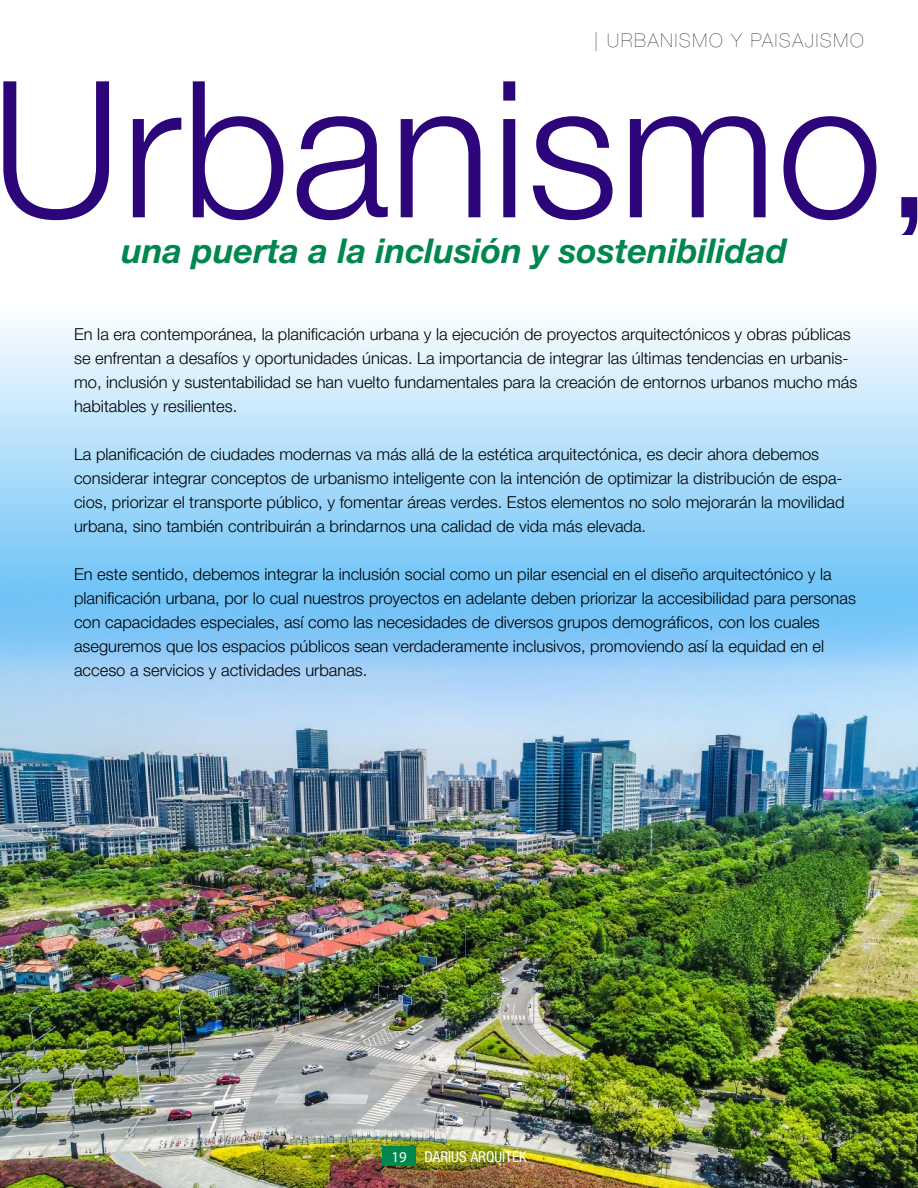
<style>
.page{position:relative;width:918px;height:1188px;background:#fff}
.page>*{position:absolute;margin:0;border:0;box-sizing:border-box;transform-origin:0 0}
.t1{font:190.35px "Helvetica Neue LT 45 Lt";color:#2d057a}
.t2{font:34.2px "Helvetica Neue LT 76 Bd It";color:#00864f}
.t3{font:18.9px "Helvetica Neue LT 25 Ult Lt";letter-spacing:.1em;color:#000}
.t4{font:16.5px/24px "Helvetica Neue LT 45 Lt";color:#000}
.t5{font:15px "Helvetica Neue LT 57 Cn";color:#fff}
.s1{font-family:"Myriad Pro"}
</style>
<div class="page">
<img style="left:0;top:873px;width:918px;height:315px">
<div style="left:382px;top:1147px;width:34px;height:19px;background:#00864f"></div>
<img style="left:0;top:325px;width:918px;height:548px">
<p class="t3" style="left:594px;top:29px;width:271px">| URBANISMO Y PAISAJISMO</p>
<h1 class="t1" style="left:-9px;top:33px;width:946px">Urbanismo,</h1>
<h2 class="t2" style="left:122px;top:230px;width:667px">una puerta a la inclusión y sostenibilidad</h2>
<p class="t4" style="left:74px;top:322px;width:785px">En la era contemporánea, la planificación urbana y la ejecución de proyectos arquitectónicos y obras públicas se enfrentan a desafíos y oportunidades únicas. La importancia de integrar las últimas tendencias en urbanis&shy;mo, inclusión y sustentabilidad se han vuelto fundamentales para la creación de entornos urbanos mucho más habitables y resilientes.</p>
<p class="t4" style="left:74px;top:442px;width:772px">La planificación de ciudades modernas va más allá de la estética arquitectónica, es decir ahora debemos considerar integrar conceptos de urbanismo inteligente con la intención de optimizar la distribución de espa&shy;cios, priorizar el transporte público, y fomentar áreas verdes. Estos elementos no solo mejorarán la movilidad urbana, sino también contribuirán a brindarnos una calidad de vida más elevada.</p>
<p class="t4" style="left:74px;top:562px;width:783px">En este sentido, debemos integrar la inclusión social como un pilar esencial en el diseño arquitectónico y la planificación urbana, por lo cual nuestros proyectos en adelante deben priorizar la accesibilidad para personas con capacidades especiales, así como las necesidades de diversos grupos demográficos, con los cuales aseguremos que los espacios públicos sean verdaderamente inclusivos, promoviendo así la equidad en el acceso a servicios y actividades urbanas.</p>
<p class="t5" style="left:391px;top:1148px;width:137px"><span class="s1">19</span> DARIUS ARQUITEK</p>
</div>
